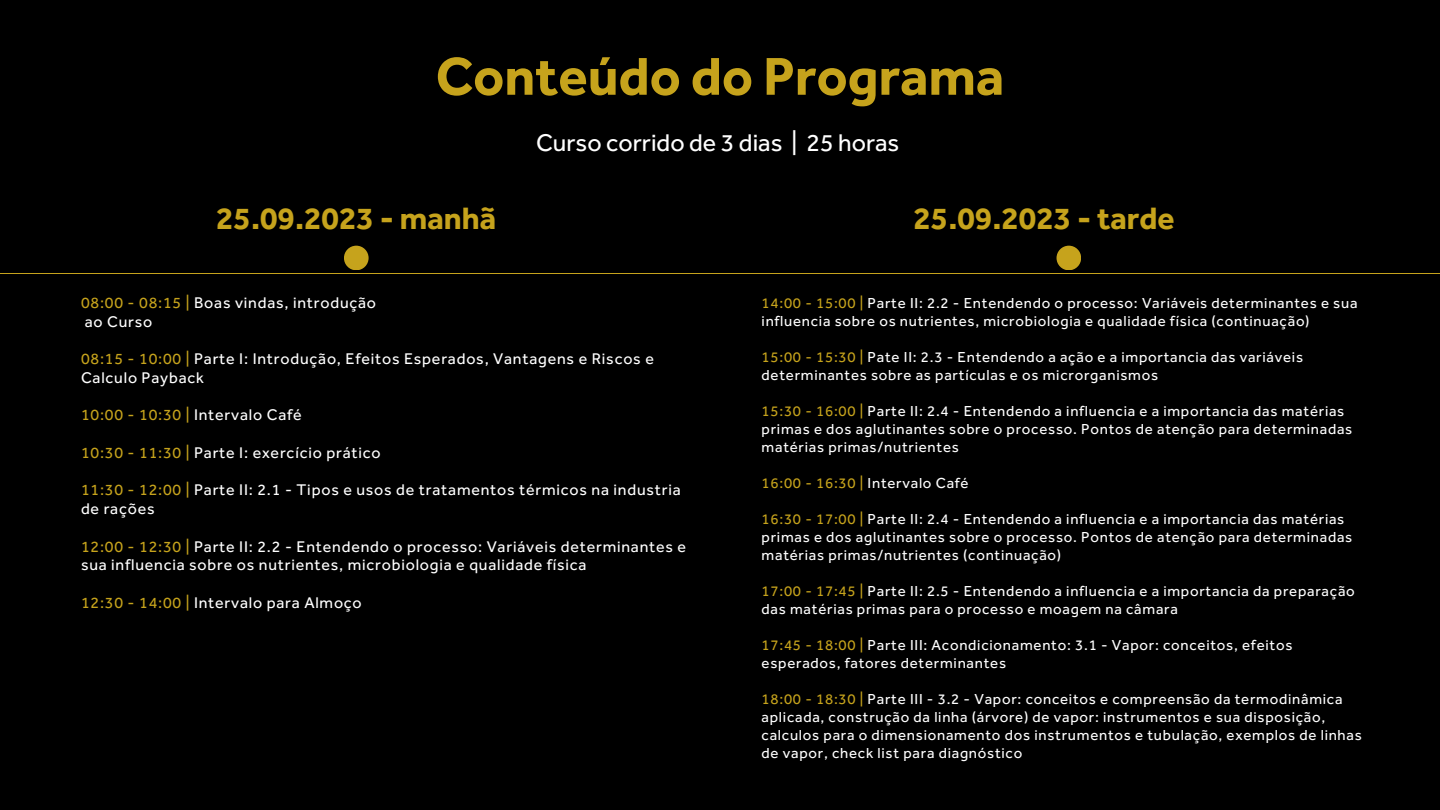
<style>
.page{position:relative;width:1440px;height:810px;background:#000}
.page>*{position:absolute;margin:0;border:0;box-sizing:border-box;transform-origin:0 0}
.t1{font:700 55px "Effra";color:#c6a31c}
.t2{font:700 32px "Effra";color:#c6a31c}
.t3{font:25px "Effra";color:#fff}
.t4{font:16px/18.8px "Effra";letter-spacing:.05em;color:#fff}
.t5{font:15px/18px "Effra";letter-spacing:.05em;color:#fff}
.s1{color:#c6a31c}
</style>
<div class="page">
<hr style="left:0;top:273px;width:1440px;height:1px;background:#c6a31c">
<div style="left:344px;top:246px;width:25px;height:24px;background:#c6a31c;border-radius:50%"></div>
<div style="left:1057px;top:246px;width:24px;height:24px;background:#c6a31c;border-radius:50%"></div>
<p class="t1" style="left:436px;top:43px;width:570px">Conteúdo do Programa</p>
<p class="t3" style="left:536px;top:127px;width:365px">Curso corrido de 3 dias | 25 horas</p>
<p class="t2" style="left:216px;top:199px;width:282px">25.09.2023 - manhã</p>
<p class="t4" style="left:81px;top:293px;width:297px"><span class="s1">08:00 - 08:15 |</span> Boas vindas, introdução</p>
<p class="t4" style="left:85px;top:312px;width:69px">ao Curso</p>
<p class="t4" style="left:81px;top:349px;width:574px"><span class="s1">08:15 - 10:00 |</span> Parte I: Introdução, Efeitos Esperados, Vantagens e Riscos e<br>Calculo Payback</p>
<p class="t4" style="left:81px;top:405px;width:222px"><span class="s1">10:00 - 10:30 |</span> Intervalo Café</p>
<p class="t4" style="left:81px;top:443px;width:301px"><span class="s1">10:30 - 11:30 |</span> Parte I: exercício prático</p>
<p class="t4" style="left:81px;top:480px;width:601px"><span class="s1">11:30 - 12:00 |</span> Parte II: 2.1 - Tipos e usos de tratamentos térmicos na industria de rações</p>
<p class="t4" style="left:81px;top:537px;width:607px"><span class="s1">12:00 - 12:30 |</span> Parte II: 2.2 - Entendendo o processo: Variáveis determinantes e sua influencia sobre os nutrientes, microbiologia e qualidade física</p>
<p class="t4" style="left:81px;top:593px;width:282px"><span class="s1">12:30 - 14:00 |</span> Intervalo para Almoço</p>
<p class="t2" style="left:914px;top:199px;width:263px">25.09.2023 - tarde</p>
<p class="t5" style="left:762px;top:294px;width:597px"><span class="s1">14:00 - 15:00 |</span> Parte II: 2.2 - Entendendo o processo: Variáveis determinantes e sua influencia sobre os nutrientes, microbiologia e qualidade física (continuação)</p>
<p class="t5" style="left:762px;top:348px;width:543px"><span class="s1">15:00 - 15:30 |</span> Pate II: 2.3 - Entendendo a ação e a importancia das variáveis determinantes sobre as partículas e os microrganismos</p>
<p class="t5" style="left:762px;top:402px;width:592px"><span class="s1">15:30 - 16:00 |</span> Parte II: 2.4 - Entendendo a influencia e a importancia das matérias primas e dos aglutinantes sobre o processo. Pontos de atenção para determinadas matérias primas/nutrientes</p>
<p class="t5" style="left:762px;top:474px;width:209px"><span class="s1">16:00 - 16:30 |</span> Intervalo Café</p>
<p class="t5" style="left:762px;top:510px;width:592px"><span class="s1">16:30 - 17:00 |</span> Parte II: 2.4 - Entendendo a influencia e a importancia das matérias primas e dos aglutinantes sobre o processo. Pontos de atenção para determinadas matérias primas/nutrientes (continuação)</p>
<p class="t5" style="left:762px;top:582px;width:595px"><span class="s1">17:00 - 17:45 |</span> Parte II: 2.5 - Entendendo a influencia e a importancia da preparação das matérias primas para o processo e moagem na câmara</p>
<p class="t5" style="left:762px;top:636px;width:532px"><span class="s1">17:45 - 18:00 |</span> Parte III: Acondicionamento: 3.1 - Vapor: conceitos, efeitos esperados, fatores determinantes</p>
<p class="t5" style="left:762px;top:690px;width:602px"><span class="s1">18:00 - 18:30 |</span> Parte III - 3.2 - Vapor: conceitos e compreensão da termodinâmica aplicada, construção da linha (árvore) de vapor: instrumentos e sua disposição, calculos para o dimensionamento dos instrumentos e tubulação, exemplos de linhas de vapor, check list para diagnóstico</p>
</div>
